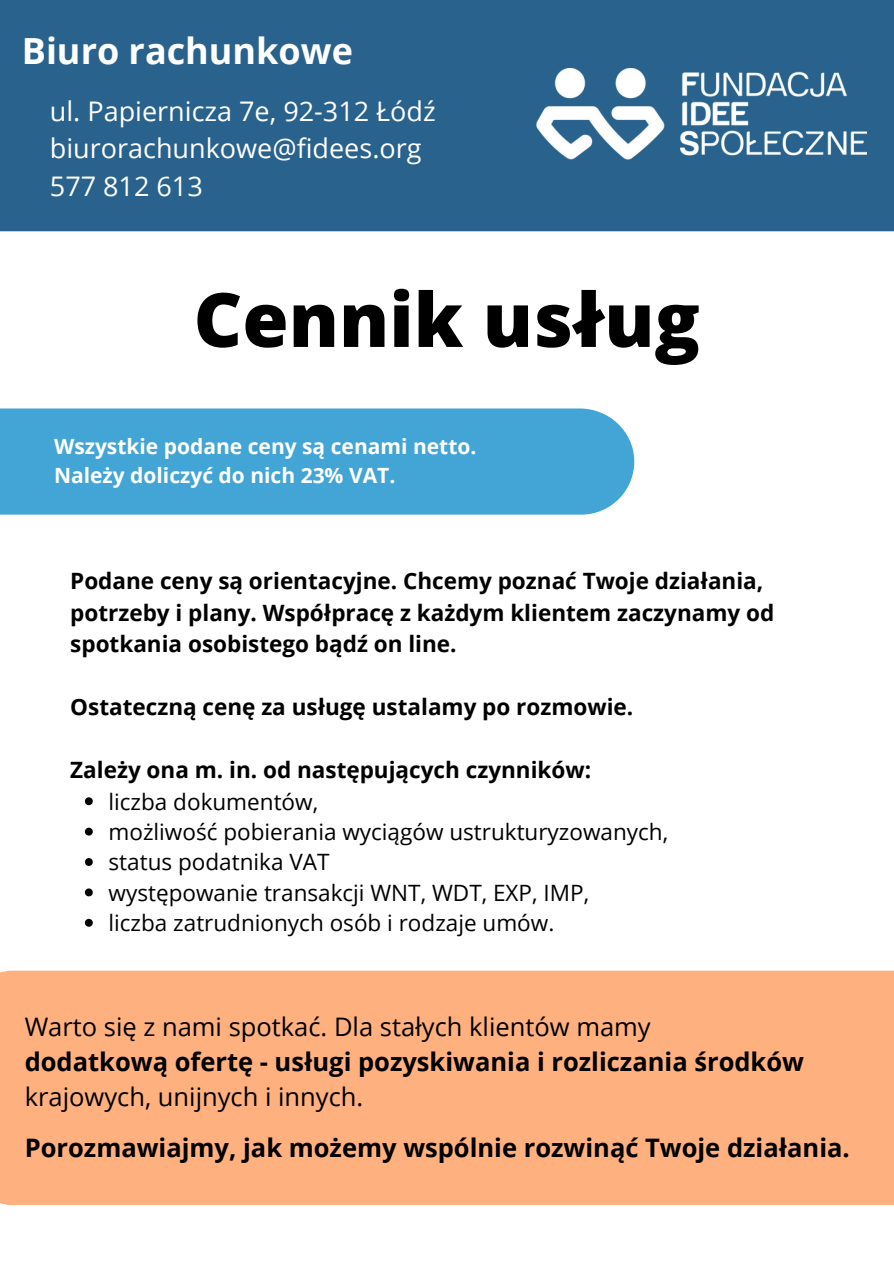
<style>
.page{position:relative;width:894px;height:1264px;background:#fff}
.page>*{position:absolute;margin:0;border:0;box-sizing:border-box;transform-origin:0 0}
.t1{font:800 75px "Open Sans";color:#000}
.t2{font:700 36px "Open Sans";color:#fff}
.t3{font:27px/37.5px "Open Sans";color:#fff}
.t4{font:25.5px/35px "Open Sans";color:#000}
.t5{font:700 25.5px "Open Sans";color:#000}
.t6{font:700 22.5px/31.5px "Open Sans";color:#000}
.t7{font:22.5px "Open Sans";color:#000}
.t8{font:700 21px/29.2px "Open Sans";color:#fff}
.s1{font-weight:700}
</style>
<div class="page">
<div style="left:0;top:0;width:893px;height:232px;background:#29628c"></div>
<img style="left:536px;top:69px;width:330px;height:91px">
<div style="left:0;top:408px;width:635px;height:106px;background:#43a5d6"></div>
<div style="left:0;top:970px;width:893px;height:235px;background:#ffb07f"></div>
<svg style="left:85px;top:797px;width:8px;height:8px"></svg>
<svg style="left:85px;top:827px;width:8px;height:8px"></svg>
<svg style="left:85px;top:858px;width:8px;height:8px"></svg>
<svg style="left:85px;top:888px;width:8px;height:8px"></svg>
<svg style="left:85px;top:918px;width:8px;height:8px"></svg>
<p class="t2" style="left:22px;top:26px;width:332px">Biuro rachunkowe</p>
<p class="t3" style="left:50px;top:92px;width:387px">ul. Papiernicza 7e, 92-312 Łódź biurorachunkowe@fidees.org<br>577 812 613</p>
<p class="t1" style="left:193px;top:267px;width:507px">Cennik usług</p>
<p class="t8" style="left:54px;top:431px;width:424px">Wszystkie podane ceny są cenami netto.<br>Należy doliczyć do nich 23% VAT.</p>
<h2 class="t6" style="left:70px;top:564px;width:705px">Podane ceny są orientacyjne. Chcemy poznać Twoje działania, potrzeby i plany. Współpracę z każdym klientem zaczynamy od spotkania osobistego bądź on line.</h2>
<h4 class="t6" style="left:70px;top:690px;width:564px">Ostateczną cenę za usługę ustalamy po rozmowie.</h4>
<h1 class="t6" style="left:70px;top:753px;width:522px">Zależy ona m. in. od następujących czynników:</h1>
<p class="t7" style="left:108px;top:785px;width:211px">liczba dokumentów,</p>
<h5 class="t7" style="left:108px;top:816px;width:561px">możliwość pobierania wyciągów ustrukturyzowanych,</h5>
<h5 class="t7" style="left:108px;top:846px;width:222px">status podatnika VAT</h5>
<h5 class="t7" style="left:108px;top:876px;width:482px">występowanie transakcji WNT, WDT, EXP, IMP,</h5>
<h5 class="t7" style="left:108px;top:907px;width:447px">liczba zatrudnionych osób i rodzaje umów.</h5>
<p class="t4" style="left:25px;top:1008px;width:780px">Warto się z nami spotkać. Dla stałych klientów mamy<br><span class="s1">dodatkową ofertę - usługi pozyskiwania i rozliczania środków </span>krajowych, unijnych i innych.</p>
<p class="t5" style="left:25px;top:1129px;width:826px">Porozmawiajmy, jak możemy wspólnie rozwinąć Twoje działania.</p>
</div>
